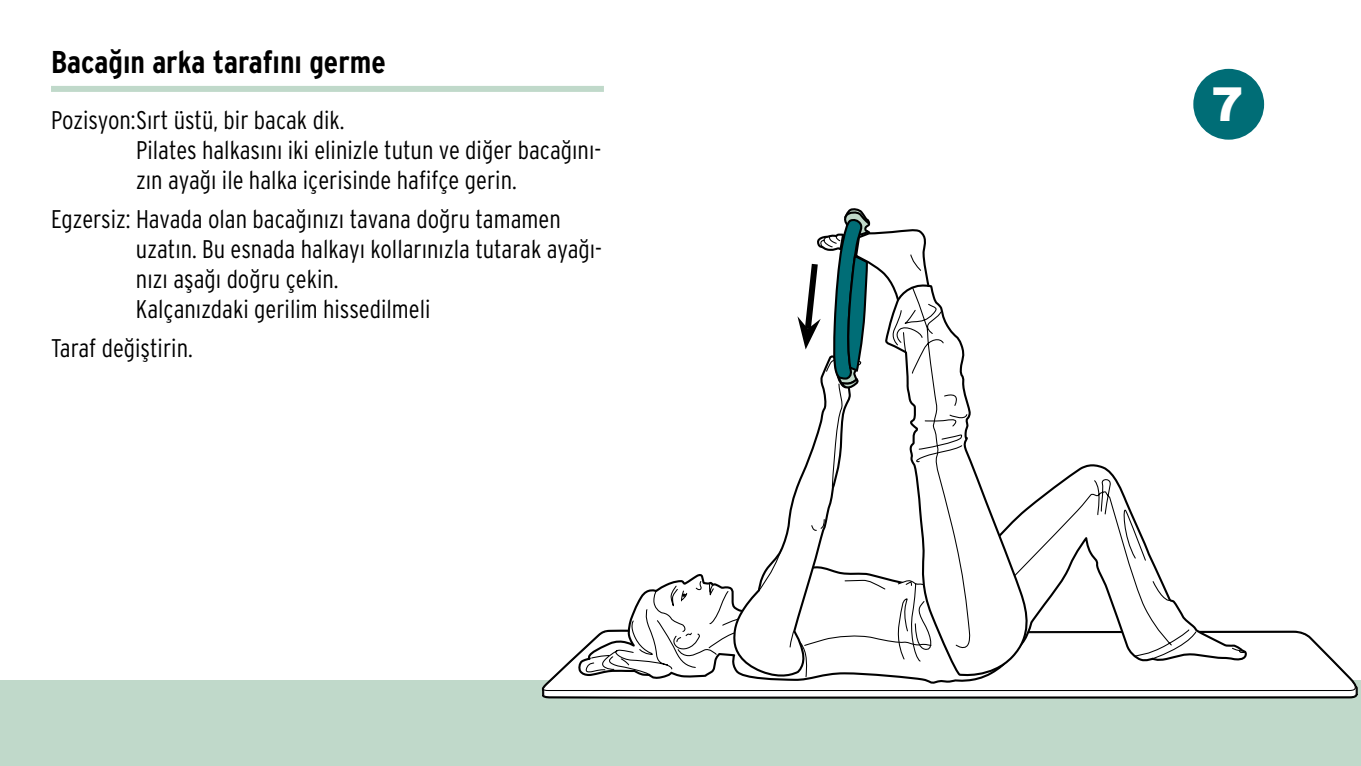
<style>
.page{position:relative;width:1361px;height:766px;background:#fff}
.page>*{position:absolute;margin:0;border:0;box-sizing:border-box;transform-origin:0 0}
.ID_M01_KREIS_SCHWARZ{font:900 48px "Interstate OT";color:#fff}
.id_headline_Übung_li{font:700 condensed 31.5px "Interstate OT";color:#000}
.ID_FLIESSTEXT{font:300 condensed 25.5px/30px "Interstate OT";color:#000}
</style>
<div class="page">
<div style="left:0;top:680px;width:1361px;height:85px;background:#c0d9ca"></div>
<div style="left:1193px;top:69px;width:71px;height:71px;background:#006d76;border-radius:50%"></div>
<svg style="left:543px;top:691px;width:814px;height:7px;background:#c5c5c5"></svg>
<svg style="left:542px;top:630px;width:815px;height:61px"></svg>
<svg style="left:576px;top:464px;width:673px;height:219px"></svg>
<svg style="left:1034px;top:477px;width:211px;height:200px"></svg>
<svg style="left:872px;top:229px;width:162px;height:450px"></svg>
<svg style="left:890px;top:254px;width:82px;height:408px"></svg>
<div style="left:51px;top:86px;width:553px;height:6px;background:#c0d9ca"></div>
<svg style="left:584px;top:208px;width:288px;height:474px"></svg>
<p class="id_headline_Übung_li" style="left:51px;top:43px;width:336px">Bacağın arka tarafını germe</p>
<p class="ID_FLIESSTEXT" style="left:136px;top:105px;width:467px;text-indent:-85px">Pozisyon:Sırt üstü, bir bacak dik.<br>Pilates halkasını iki elinizle tutun ve diğer bacağını&shy;zın ayağı ile halka içerisinde hafifçe gerin.</p>
<p class="ID_FLIESSTEXT" style="left:136px;top:204px;width:467px;text-indent:-85px">Egzersiz: Havada olan bacağınızı tavana doğru tamamen uzatın. Bu esnada halkayı kollarınızla tutarak ayağı&shy;nızı aşağı doğru çekin.<br>Kalçanızdaki gerilim hissedilmeli</p>
<p class="ID_FLIESSTEXT" style="left:51px;top:332px;width:143px">Taraf değiştirin.</p>
<p class="ID_M01_KREIS_SCHWARZ" style="left:1211px;top:73px;width:35px">7</p>
</div>
